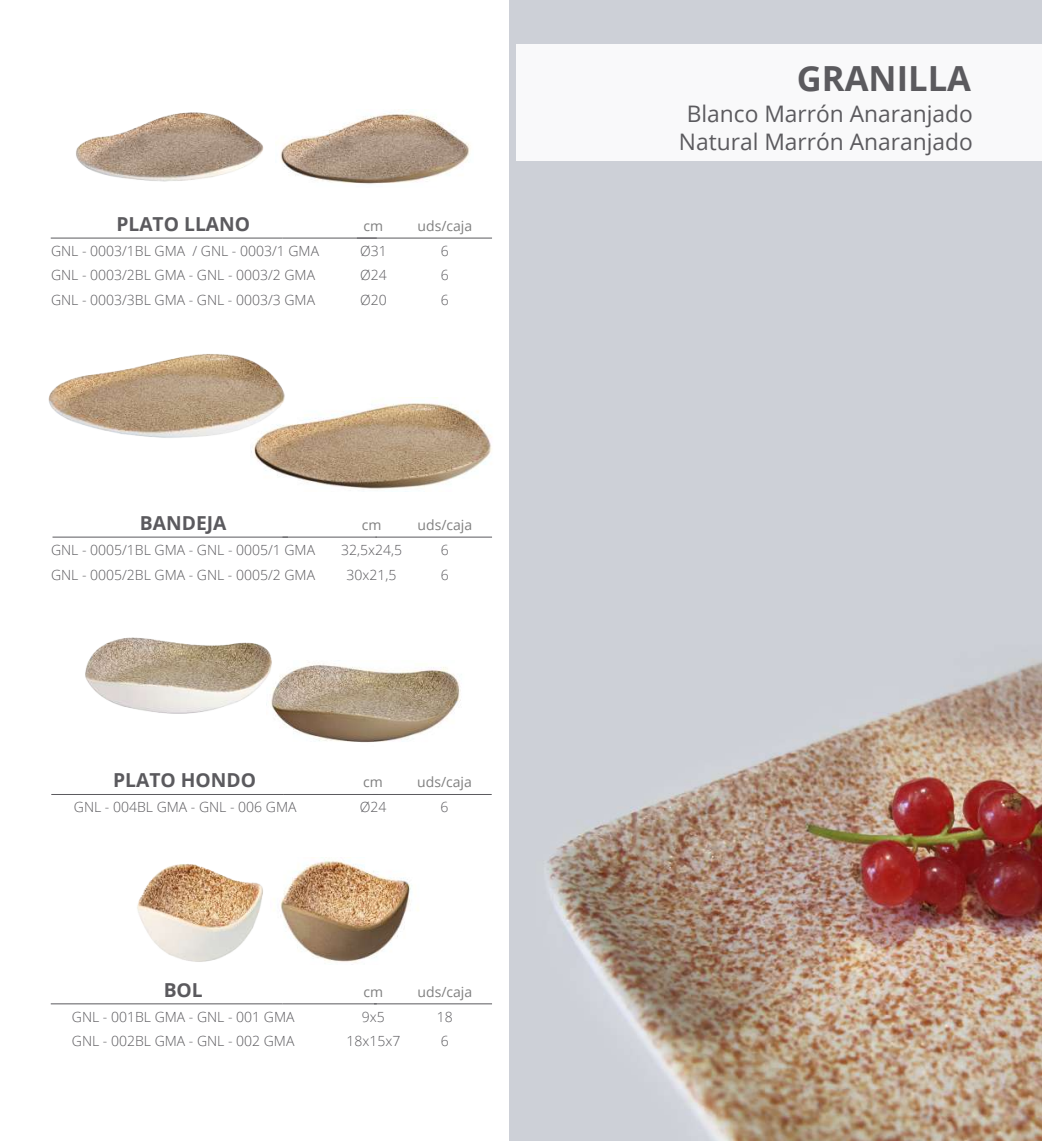
<style>
.page{position:relative;width:1042px;height:1141px;background:#fff}
.page>*{position:absolute;margin:0;border:0;box-sizing:border-box;transform-origin:0 0}
.t1{font:700 34.65px "Open Sans";color:#5b5a5e}
.t2{font:22.75px/27.3px "Open Sans";color:#5b5a5e;text-align:center}
.t3{font:700 19.25px "Open Sans";color:#5b5a5e}
.t4{font:300 14px "Open Sans";color:#5b5a5e}
.t5{font:14px "Open Sans";color:#808080}
</style>
<div class="page">
<img style="left:509px;top:0;width:533px;height:1141px">
<div style="left:516px;top:45px;width:526px;height:116px;background:#fff"></div>
<hr style="left:282px;top:1004px;width:95px;height:1px;background:#5b5a5e">
<hr style="left:374px;top:1004px;width:118px;height:1px;background:#5b5a5e">
<hr style="left:51px;top:1004px;width:231px;height:1px;background:#5b5a5e">
<hr style="left:282px;top:537px;width:95px;height:1px;background:#5b5a5e">
<hr style="left:375px;top:537px;width:117px;height:1px;background:#5b5a5e">
<hr style="left:53px;top:537px;width:235px;height:1px;background:#5b5a5e">
<hr style="left:284px;top:794px;width:94px;height:1px;background:#5b5a5e">
<hr style="left:373px;top:794px;width:119px;height:1px;background:#5b5a5e">
<hr style="left:51px;top:794px;width:233px;height:1px;background:#5b5a5e">
<hr style="left:282px;top:238px;width:95px;height:1px;background:#5b5a5e">
<hr style="left:357px;top:238px;width:135px;height:1px;background:#5b5a5e">
<hr style="left:51px;top:238px;width:231px;height:1px;background:#5b5a5e">
<img style="left:76px;top:112px;width:188px;height:70px">
<img style="left:279px;top:857px;width:139px;height:106px">
<img style="left:251px;top:397px;width:241px;height:92px">
<img style="left:280px;top:109px;width:191px;height:75px">
<img style="left:278px;top:663px;width:183px;height:80px">
<img style="left:48px;top:354px;width:245px;height:87px">
<img style="left:85px;top:637px;width:193px;height:79px">
<img style="left:137px;top:863px;width:126px;height:99px">
<h3 class="t3" style="left:116px;top:210px;width:135px">PLATO LLANO</h3>
<p class="t5" style="left:363px;top:216px;width:21px">cm</p>
<p class="t5" style="left:417px;top:216px;width:56px">uds/caja</p>
<p class="t4" style="left:51px;top:241px;width:270px">GNL - 0003/1BL GMA / GNL - 0003/1 GMA</p>
<p class="t4" style="left:360px;top:241px;width:28px">Ø31</p>
<p class="t4" style="left:441px;top:241px;width:9px">6</p>
<p class="t4" style="left:51px;top:266px;width:266px">GNL - 0003/2BL GMA - GNL - 0003/2 GMA</p>
<p class="t4" style="left:360px;top:266px;width:28px">Ø24</p>
<p class="t4" style="left:441px;top:266px;width:9px">6</p>
<p class="t4" style="left:51px;top:291px;width:266px">GNL - 0003/3BL GMA - GNL - 0003/3 GMA</p>
<p class="t4" style="left:360px;top:291px;width:28px">Ø20</p>
<p class="t4" style="left:441px;top:291px;width:9px">6</p>
<h3 class="t3" style="left:140px;top:510px;width:88px">BANDEJA</h3>
<p class="t5" style="left:362px;top:515px;width:21px">cm</p>
<p class="t5" style="left:417px;top:515px;width:56px">uds/caja</p>
<p class="t4" style="left:51px;top:540px;width:266px">GNL - 0005/1BL GMA - GNL - 0005/1 GMA</p>
<p class="t4" style="left:341px;top:540px;width:62px">32,5x24,5</p>
<p class="t4" style="left:441px;top:540px;width:9px">6</p>
<p class="t4" style="left:51px;top:565px;width:266px">GNL - 0005/2BL GMA - GNL - 0005/2 GMA</p>
<p class="t4" style="left:347px;top:565px;width:51px">30x21,5</p>
<p class="t4" style="left:441px;top:565px;width:9px">6</p>
<h3 class="t3" style="left:113px;top:767px;width:144px">PLATO HONDO</h3>
<p class="t5" style="left:363px;top:773px;width:21px">cm</p>
<p class="t5" style="left:417px;top:773px;width:56px">uds/caja</p>
<p class="t4" style="left:74px;top:797px;width:224px">GNL - 004BL GMA - GNL - 006 GMA</p>
<p class="t4" style="left:360px;top:797px;width:28px">Ø24</p>
<p class="t4" style="left:440px;top:797px;width:9px">6</p>
<h3 class="t3" style="left:164px;top:976px;width:41px">BOL</h3>
<p class="t5" style="left:363px;top:982px;width:21px">cm</p>
<p class="t5" style="left:417px;top:982px;width:56px">uds/caja</p>
<p class="t4" style="left:72px;top:1007px;width:224px">GNL - 001BL GMA - GNL - 001 GMA</p>
<p class="t4" style="left:362px;top:1007px;width:24px">9x5</p>
<p class="t4" style="left:437px;top:1007px;width:17px">18</p>
<p class="t4" style="left:72px;top:1032px;width:224px">GNL - 002BL GMA - GNL - 002 GMA</p>
<p class="t4" style="left:346px;top:1032px;width:55px">18x15x7</p>
<p class="t4" style="left:441px;top:1032px;width:9px">6</p>
<h1 class="t1" style="left:797px;top:54px;width:176px">GRANILLA</h1>
<h2 class="t2" style="left:679px;top:100px;width:295px">Blanco Marrón Anaranjado<br>Natural Marrón Anaranjado</h2>
</div>
